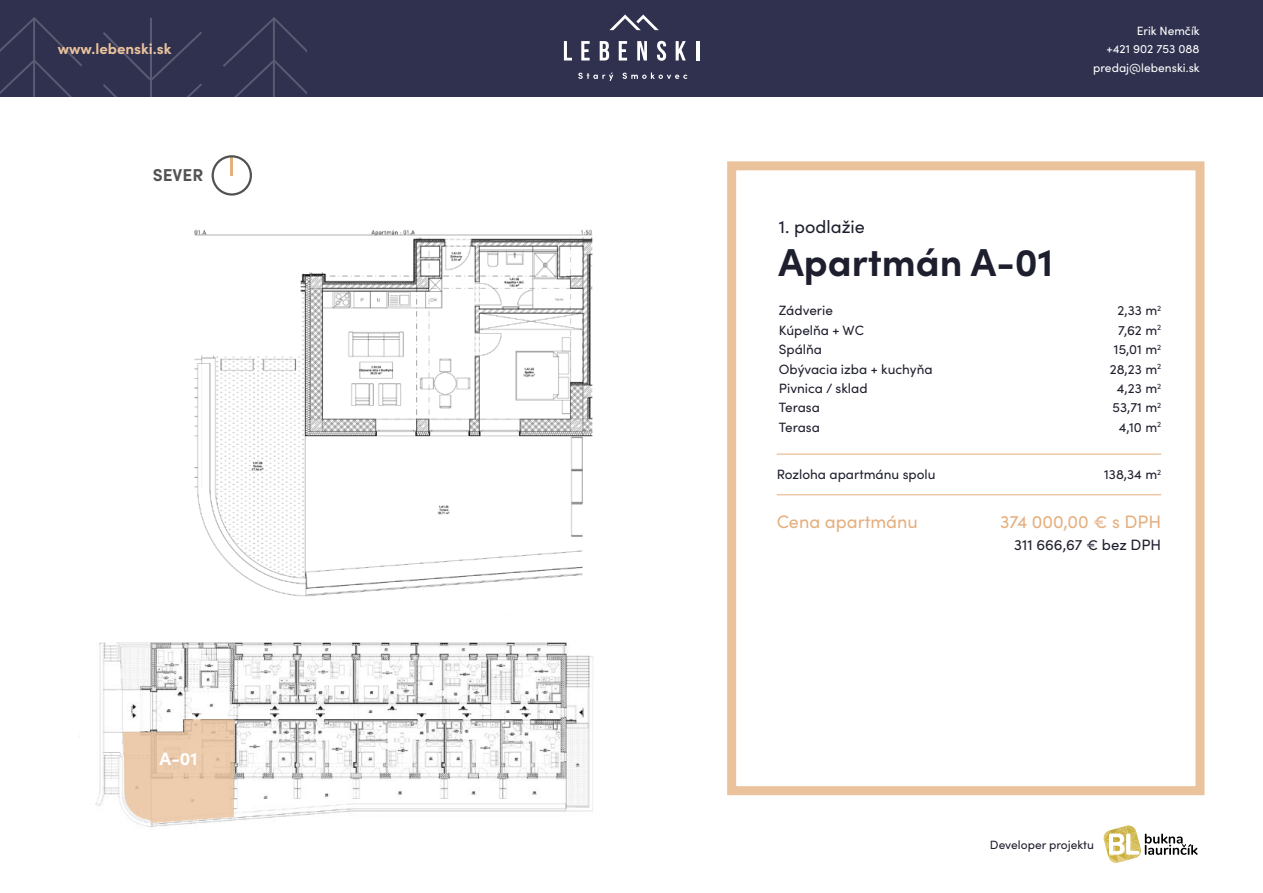
<style>
.page{position:relative;width:1263px;height:893px;background:#fff}
.page>*{position:absolute;margin:0;border:0;box-sizing:border-box;transform-origin:0 0}
.t1{font:700 39px "Sofia Pro";color:#1e1f2e}
.t2{font:18px "Sofia Pro";color:#e5af7f}
.t3{font:18px "Sofia Pro";color:#1e1f2e}
.t4{font:700 18px "Sofia Pro";color:#fff}
.t5{font:700 17.25px "Sofia Pro";color:#515251}
.t6{font:15px "Sofia Pro";color:#1e1f2e}
.t7{font:700 15px "Sofia Pro";color:#eac29c}
.t8{font:13.5px/19.4px "Sofia Pro";color:#1e1f2e}
.t9{font:12px/18.6px "Sofia Pro";color:#fff;text-align:right}
.t10{font:12px "Sofia Pro";color:#1e1f2e}
</style>
<div class="page">
<div style="left:727px;top:161px;width:477px;height:634px;border:9px solid #eac29c"></div>
<div style="left:0;top:0;width:1263px;height:97px;background:#30314f"></div>
<svg style="left:223px;top:17px;width:83px;height:80px"></svg>
<svg style="left:0;top:17px;width:82px;height:80px"></svg>
<svg style="left:103px;top:18px;width:99px;height:79px"></svg>
<svg style="left:578px;top:73px;width:35px;height:8px"></svg>
<svg style="left:623px;top:73px;width:64px;height:6px"></svg>
<svg style="left:564px;top:41px;width:8px;height:20px"></svg>
<svg style="left:581px;top:41px;width:9px;height:20px"></svg>
<svg style="left:600px;top:41px;width:9px;height:20px"></svg>
<svg style="left:619px;top:41px;width:8px;height:20px"></svg>
<svg style="left:637px;top:41px;width:10px;height:20px"></svg>
<svg style="left:657px;top:41px;width:9px;height:20px"></svg>
<svg style="left:676px;top:41px;width:10px;height:20px"></svg>
<hr style="left:696px;top:41px;width:3px;height:20px;background:#fff">
<svg style="left:609px;top:14px;width:50px;height:16px"></svg>
<svg style="left:1103px;top:825px;width:94px;height:38px"></svg>
<hr style="left:777px;top:454px;width:384px;height:1px;background:#e5af7f">
<hr style="left:777px;top:494px;width:384px;height:1px;background:#e5af7f">
<img style="left:194px;top:229px;width:399px;height:368px">
<svg style="left:231px;top:158px;width:2px;height:17px"></svg>
<div style="left:212px;top:155px;width:40px;height:41px;border:2px solid #515251;border-radius:50%"></div>
<img style="left:95px;top:642px;width:498px;height:185px">
<svg style="left:123px;top:719px;width:111px;height:104px;background:#ebceb3"></svg>
<p class="t7" style="left:58px;top:38px;width:115px">www.lebenski.sk</p>
<p class="t5" style="left:153px;top:162px;width:52px">SEVER</p>
<h2 class="t4" style="left:160px;top:745px;width:39px">A-01</h2>
<h2 class="t3" style="left:779px;top:213px;width:88px">1. podlažie</h2>
<p class="t9" style="left:1093px;top:20px;width:108px">Erik Nemčík<br>+421 902 753 088 predaj@lebenski.sk</p>
<h1 class="t1" style="left:778px;top:232px;width:276px">Apartmán A-01</h1>
<p class="t8" style="left:779px;top:300px;width:155px">Zádverie<br>Kúpelňa + WC<br>Spálňa<br>Obývacia izba + kuchyňa<br>Pivnica / sklad<br>Terasa<br>Terasa</p>
<p class="t8" style="left:1110px;top:300px;width:53px;text-align:right">2,33 m<sup>2<br></sup>7,62 m<sup>2<br></sup>15,01 m<sup>2<br></sup>28,23 m<sup>2<br></sup>4,23 m<sup>2<br></sup>53,71 m<sup>2<br></sup>4,10 m<sup>2</sup></p>
<p class="t8" style="left:777px;top:464px;width:160px">Rozloha apartmánu spolu</p>
<p class="t8" style="left:1104px;top:464px;width:59px">138,34 m<sup>2</sup></p>
<h2 class="t2" style="left:777px;top:509px;width:143px">Cena apartmánu</h2>
<h2 class="t2" style="left:1000px;top:509px;width:163px">374 000,00 € s DPH</h2>
<p class="t6" style="left:1014px;top:534px;width:148px">311 666,67 € bez DPH</p>
<p class="t10" style="left:990px;top:836px;width:106px">Developer projektu</p>
</div>
